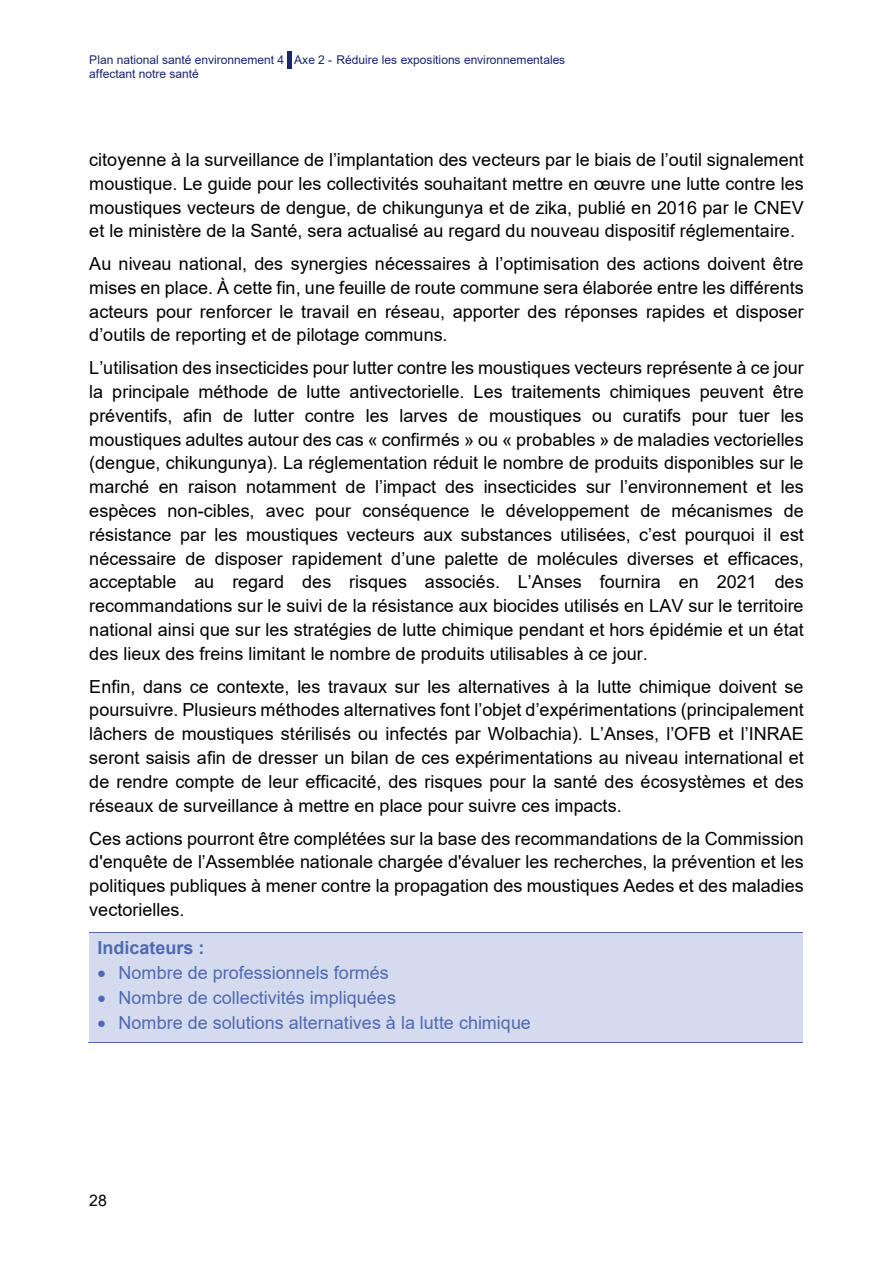
<style>
.page{position:relative;width:893px;height:1263px;background:#fff}
.page>*{position:absolute;margin:0;border:0;box-sizing:border-box;transform-origin:0 0}
.t1{font:18px/23.9px "Arial";color:#000;text-align:justify}
.t2{font:18px "Arial";color:#5069b2}
.t3{font:700 18px "Arial";color:#5069b2}
.t4{font:15.9px "Arial";color:#000}
.t5{font:12px/13.8px "Arial";letter-spacing:-.005em;color:#1a2570}
</style>
<div class="page">
<hr style="left:288px;top:51px;width:4px;height:18px;background:#1a2570">
<div style="left:89px;top:933px;width:714px;height:109px;background:#d5dbee"></div>
<hr style="left:89px;top:932px;width:714px;height:1px;background:#5069b2">
<hr style="left:88px;top:1042px;width:715px;height:1px;background:#5069b2">
<p class="t5" style="left:89px;top:53px;width:477px">Plan national santé environnement 4 Axe 2 - Réduire les expositions environnementales affectant notre santé</p>
<p class="t1" style="left:89px;top:147px;width:716px">citoyenne à la surveillance de l’implantation des vecteurs par le biais de l’outil signalement moustique. Le guide pour les collectivités souhaitant mettre en œuvre une lutte contre les moustiques vecteurs de dengue, de chikungunya et de zika, publié en 2016 par le CNEV et le ministère de la Santé, sera actualisé au regard du nouveau dispositif réglementaire.</p>
<p class="t1" style="left:89px;top:252px;width:716px">Au niveau national, des synergies nécessaires à l’optimisation des actions doivent être mises en place. À cette fin, une feuille de route commune sera élaborée entre les différents acteurs pour renforcer le travail en réseau, apporter des réponses rapides et disposer d’outils de reporting et de pilotage communs.</p>
<p class="t1" style="left:89px;top:356px;width:716px">L’utilisation des insecticides pour lutter contre les moustiques vecteurs représente à ce jour la principale méthode de lutte antivectorielle. Les traitements chimiques peuvent être préventifs, afin de lutter contre les larves de moustiques ou curatifs pour tuer les moustiques adultes autour des cas « confirmés » ou « probables » de maladies vectorielles (dengue, chikungunya). La réglementation réduit le nombre de produits disponibles sur le marché en raison notamment de l’impact des insecticides sur l’environnement et les espèces non-cibles, avec pour conséquence le développement de mécanismes de résistance par les moustiques vecteurs aux substances utilisées, c’est pourquoi il est nécessaire de disposer rapidement d’une palette de molécules diverses et efficaces, acceptable au regard des risques associés. L’Anses fournira en 2021 des recommandations sur le suivi de la résistance aux biocides utilisés en LAV sur le territoire national ainsi que sur les stratégies de lutte chimique pendant et hors épidémie et un état des lieux des freins limitant le nombre de produits utilisables à ce jour.</p>
<p class="t1" style="left:89px;top:674px;width:716px">Enfin, dans ce contexte, les travaux sur les alternatives à la lutte chimique doivent se poursuivre. Plusieurs méthodes alternatives font l’objet d’expérimentations (principalement lâchers de moustiques stérilisés ou infectés par Wolbachia). L’Anses, l’OFB et l’INRAE seront saisis afin de dresser un bilan de ces expérimentations au niveau international et de rendre compte de leur efficacité, des risques pour la santé des écosystèmes et des réseaux de surveillance à mettre en place pour suivre ces impacts.</p>
<p class="t1" style="left:89px;top:826px;width:716px">Ces actions pourront être complétées sur la base des recommandations de la Commission d'enquête de l’Assemblée nationale chargée d'évaluer les recherches, la prévention et les politiques publiques à mener contre la propagation des moustiques Aedes et des maladies vectorielles.</p>
<p class="t3" style="left:97px;top:935px;width:109px">Indicateurs :</p>
<p class="t2" style="left:97px;top:960px;width:293px">• Nombre de professionnels formés</p>
<p class="t2" style="left:97px;top:985px;width:300px">• Nombre de collectivités impliquées</p>
<p class="t2" style="left:97px;top:1010px;width:435px">• Nombre de solutions alternatives à la lutte chimique</p>
<p class="t4" style="left:89px;top:1190px;width:19px">28</p>
</div>
